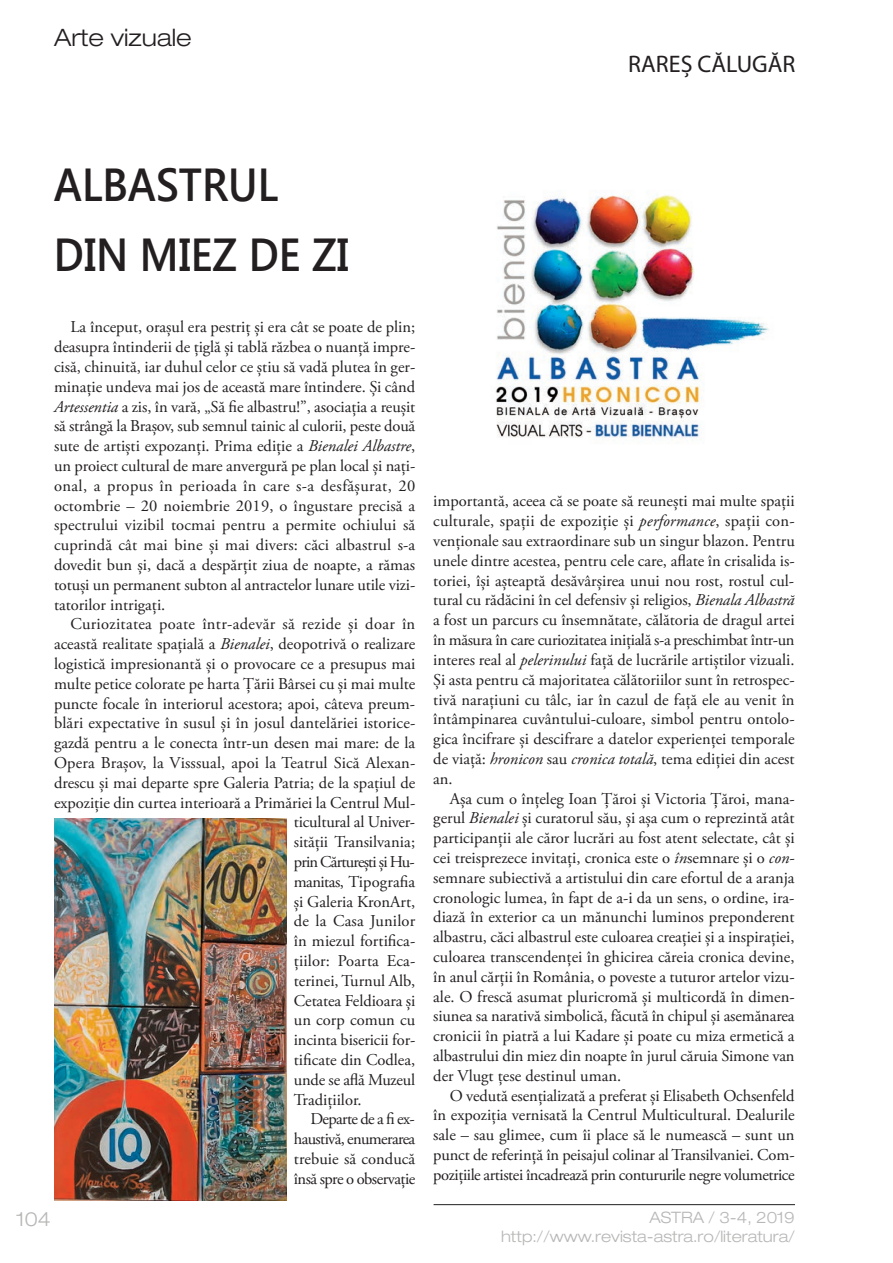
<style>
.page{position:relative;width:893px;height:1263px;background:#fff}
.page>*{position:absolute;margin:0;border:0;box-sizing:border-box;transform-origin:0 0}
.t1{font:600 46.2px/70.2px "Segoe UI";color:#231f20;scale:.91 1}
.t2{font:24px "Myriad Pro";color:#231f20}
.t3{font:300 expanded 24px "Helvetica Neue LT Pro";color:#231f20}
.t4{font:300 expanded 19.5px "Helvetica Neue LT Pro";color:#b7b7b6}
.t5{font:16.5px/19.8px "Adobe Garamond Pro";color:#231f20;text-align:justify}
.t6{font:16.5px "Adobe Garamond Pro";letter-spacing:.02em;color:#231f20}
.t7{font:16.5px "Adobe Garamond Pro";letter-spacing:-.04em;color:#231f20}
.t8{font:16.5px "Adobe Garamond Pro";letter-spacing:-.05em;color:#231f20}
.t9{font:16.5px "Adobe Garamond Pro";letter-spacing:-.035em;color:#231f20}
.t10{font:16.5px "Adobe Garamond Pro";letter-spacing:-.03em;color:#231f20}
.t11{font:300 expanded 15.75px/18.9px "Helvetica Neue LT Pro";color:#b7b7b6;text-align:right}
.s1{font-style:italic}
</style>
<div class="page">
<hr style="left:434px;top:1204px;width:361px;height:1px;background:#231f20">
<img style="left:495px;top:192px;width:274px;height:248px">
<img style="left:54px;top:819px;width:232px;height:381px">
<h2 class="t3" style="left:54px;top:28px;width:139px">Arte vizuale</h2>
<h2 class="t2" style="left:628px;top:55px;width:169px">RAREȘ CĂLUGĂR</h2>
<h1 class="t1" style="left:54px;top:146px;width:326px">ALBASTRUL<br>DIN MIEZ DE ZI</h1>
<p class="t5" style="left:54px;top:319px;width:363px;text-indent:16px">La început, orașul era pestriț și era cât se poate de plin; deasupra întinderii de țiglă și tablă răzbea o nuanță impre&shy;cisă, chinuită, iar duhul celor ce știu să vadă plutea în ger&shy;minație undeva mai jos de această mare întindere. Și când <span class="s1">Artessentia</span> a zis, în vară, „Să fie albastru!”, asociația a reușit să strângă la Brașov, sub semnul tainic al culorii, peste două sute de artiști expozanți. Prima ediție a <span class="s1">Bienalei Albastre</span>, un proiect cultural de mare anvergură pe plan local și nați&shy;onal, a propus în perioada în care s-a desfășurat, 20 octombrie – 20 noiembrie 2019, o îngustare precisă a spectrului vizibil tocmai pentru a permite ochiului să cuprindă cât mai bine și mai divers: căci albastrul s-a dovedit bun și, dacă a despărțit ziua de noapte, a rămas totuși un permanent subton al antractelor lunare utile vizi&shy;tatorilor intrigați.</p>
<p class="t6" style="left:70px;top:617px;width:346px">Curiozitatea poate într-adevăr să rezide și doar în</p>
<p class="t5" style="left:54px;top:635px;width:363px">această realitate spațială a <span class="s1">Bienalei</span>, deopotrivă o realizare</p>
<p class="t5" style="left:54px;top:655px;width:363px">logistică impresionantă și o provocare ce a presupus mai</p>
<p class="t5" style="left:54px;top:675px;width:363px">multe petice colorate pe harta Țării Bârsei cu și mai multe</p>
<p class="t5" style="left:54px;top:695px;width:363px">puncte focale în interiorul acestora; apoi, câteva preum-</p>
<p class="t5" style="left:54px;top:715px;width:363px">blări expectative în susul și în josul dantelăriei istorice-</p>
<p class="t5" style="left:54px;top:734px;width:363px">gazdă pentru a le conecta într-un desen mai mare: de la</p>
<p class="t5" style="left:54px;top:754px;width:363px">Opera Brașov, la Visssual, apoi la Teatrul Sică Alexan-</p>
<p class="t5" style="left:54px;top:774px;width:363px">drescu și mai departe spre Galeria Patria; de la spațiul de</p>
<p class="t5" style="left:54px;top:794px;width:363px">expoziție din curtea interioară a Primăriei la Centrul Mul-</p>
<p class="t5" style="left:294px;top:814px;width:123px">ticultural al Univer-</p>
<p class="t5" style="left:294px;top:833px;width:123px">sității Transilvania;</p>
<p class="t8" style="left:294px;top:855px;width:122px">prin Cărturești și Hu-</p>
<p class="t10" style="left:294px;top:875px;width:123px">manitas, Tipografia</p>
<p class="t5" style="left:294px;top:893px;width:123px">și Galeria KronArt,</p>
<p class="t5" style="left:294px;top:913px;width:123px">de la Casa Junilor</p>
<p class="t5" style="left:294px;top:932px;width:123px">în miezul fortifica-</p>
<p class="t5" style="left:294px;top:952px;width:123px">țiilor: Poarta Eca-</p>
<p class="t5" style="left:294px;top:972px;width:123px">terinei, Turnul Alb,</p>
<p class="t5" style="left:294px;top:992px;width:123px">Cetatea Feldioara și</p>
<p class="t5" style="left:294px;top:1012px;width:123px">un corp comun cu</p>
<p class="t5" style="left:294px;top:1031px;width:123px">incinta bisericii for-</p>
<p class="t5" style="left:294px;top:1051px;width:123px">tificate din Codlea,</p>
<p class="t5" style="left:294px;top:1071px;width:123px">unde se află Muzeul</p>
<p class="t5" style="left:294px;top:1091px;width:69px">Tradițiilor.</p>
<p class="t7" style="left:310px;top:1112px;width:106px">Departe de a fi ex-</p>
<p class="t7" style="left:294px;top:1132px;width:123px">haustivă, enumerarea</p>
<p class="t5" style="left:294px;top:1150px;width:123px">trebuie să conducă</p>
<p class="t9" style="left:294px;top:1172px;width:123px">însă spre o observație</p>
<p class="t4" style="left:16px;top:1212px;width:36px">104</p>
<p class="t5" style="left:433px;top:493px;width:363px">importantă, aceea că se poate să reunești mai multe spații culturale, spații de expoziție și <span class="s1">performance</span>, spații con&shy;venționale sau extraordinare sub un singur blazon. Pentru unele dintre acestea, pentru cele care, aflate în crisalida is&shy;toriei, își așteaptă desăvârșirea unui nou rost, rostul cul&shy;tural cu rădăcini în cel defensiv și religios, <span class="s1">Bienala Albastră </span>a fost un parcurs cu însemnătate, călătoria de dragul artei în măsura în care curiozitatea inițială s-a preschimbat într-un interes real al <span class="s1">pelerinului</span> față de lucrările artiștilor vizuali.<br>Și asta pentru că majoritatea călătoriilor sunt în retrospec&shy;tivă narațiuni cu tâlc, iar în cazul de față ele au venit în întâmpinarea cuvântului-culoare, simbol pentru ontolo&shy;gica încifrare și descifrare a datelor experienței temporale de viață: <span class="s1">hronicon</span> sau <span class="s1">cronica totală</span>, tema ediției din acest an.</p>
<p class="t5" style="left:433px;top:790px;width:363px;text-indent:17px">Așa cum o înțeleg Ioan Țăroi și Victoria Țăroi, mana&shy;gerul <span class="s1">Bienalei</span> și curatorul său, și așa cum o reprezintă atât participanții ale căror lucrări au fost atent selectate, cât și cei treisprezece invitați, cronica este o <span class="s1">în</span>semnare și o <span class="s1">con&shy;</span>semnare subiectivă a artistului din care efortul de a aranja cronologic lumea, în fapt de a-i da un sens, o ordine, ira&shy;diază în exterior ca un mănunchi luminos preponderent albastru, căci albastrul este culoarea creației și a inspirației, culoarea transcendenței în ghicirea căreia cronica devine, în anul cărții în România, o poveste a tuturor artelor vizu&shy;ale. O frescă asumat pluricromă și multicordă în dimen&shy;siunea sa narativă simbolică, făcută în chipul și asemănarea cronicii în piatră a lui Kadare și poate cu miza ermetică a albastrului din miez din noapte în jurul căruia Simone van der Vlugt țese destinul uman.</p>
<p class="t5" style="left:433px;top:1087px;width:363px;text-indent:16px">O vedută esențializată a preferat și Elisabeth Ochsenfeld în expoziția vernisată la Centrul Multicultural. Dealurile sale – sau glimee, cum îi place să le numească – sunt un punct de referință în peisajul colinar al Transilvaniei. Com&shy;pozițiile artistei încadrează prin contururile negre volumetrice</p>
<p class="t11" style="left:501px;top:1209px;width:295px">ASTRA / 3-4, 2019 http://www.revista-astra.ro/literatura/</p>
</div>
